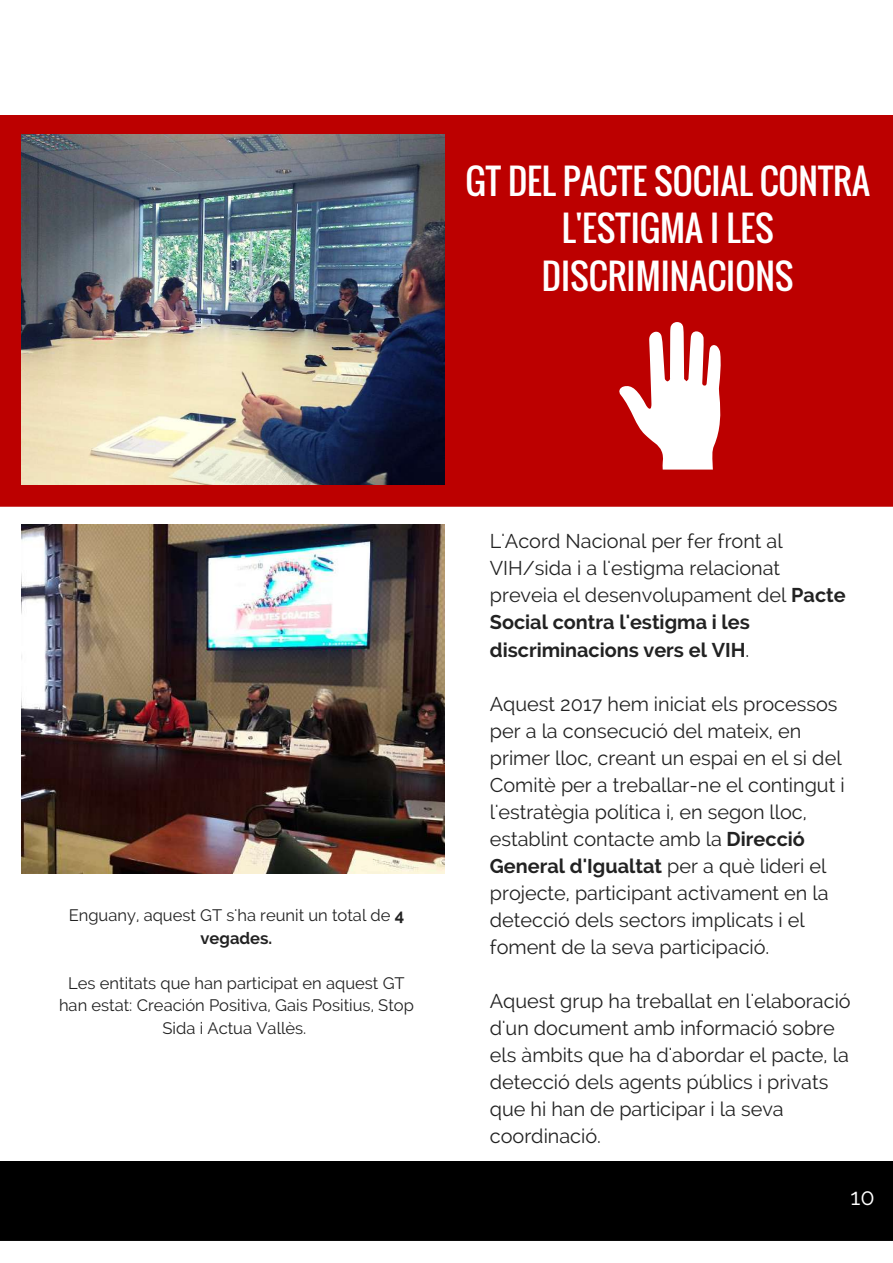
<style>
.page{position:relative;width:893px;height:1263px;background:#fff}
.page>*{position:absolute;margin:0;border:0;box-sizing:border-box;transform-origin:0 0}
.t1{font:34.8px/47.2px "Oswald";color:#fff;text-align:center}
.t2{font:23.25px "Raleway";color:#fff}
.t3{font:19.8px/27px "Raleway";color:#222}
.t4{font:16.5px/22.5px "Raleway";color:#222;text-align:center}
.s1{font-weight:700}
</style>
<div class="page">
<div style="left:0;top:115px;width:893px;height:392px;background:#bc0000"></div>
<div style="left:0;top:1161px;width:893px;height:80px;background:#000"></div>
<img style="left:21px;top:134px;width:424px;height:350px">
<img style="left:21px;top:525px;width:424px;height:349px">
<svg style="left:619px;top:322px;width:102px;height:148px"></svg>
<h1 class="t1" style="left:465px;top:157px;width:406px">GT DEL PACTE SOCIAL CONTRA<br>L'ESTIGMA I LES<br>DISCRIMINACIONS</h1>
<p class="t4" style="left:69px;top:904px;width:337px">Enguany, aquest GT s'ha reunit un total de <span class="s1">4 vegades.</span></p>
<p class="t4" style="left:59px;top:972px;width:356px">Les entitats que han participat en aquest GT han estat: Creación Positiva, Gais Positius, Stop<br>Sida i Actua Vallès.</p>
<p class="t3" style="left:490px;top:528px;width:357px">L'Acord Nacional per fer front al<br>VIH/sida i a l'estigma relacionat preveia el desenvolupament del <span class="s1">Pacte<br>Social contra l'estigma i les discriminacions vers el VIH</span>.</p>
<p class="t3" style="left:490px;top:690px;width:356px">Aquest 2017 hem iniciat els processos per a la consecució del mateix, en primer lloc, creant un espai en el si del Comitè per a treballar-ne el contingut i l'estratègia política i, en segon lloc, establint contacte amb la <span class="s1">Direcció General d'Igualtat</span> per a què lideri el projecte, participant activament en la detecció dels sectors implicats i el foment de la seva participació.</p>
<p class="t3" style="left:490px;top:987px;width:362px">Aquest grup ha treballat en l'elaboració d'un document amb informació sobre els àmbits que ha d'abordar el pacte, la detecció dels agents públics i privats que hi han de participar i la seva coordinació.</p>
<p class="t2" style="left:850px;top:1183px;width:26px">10</p>
</div>
